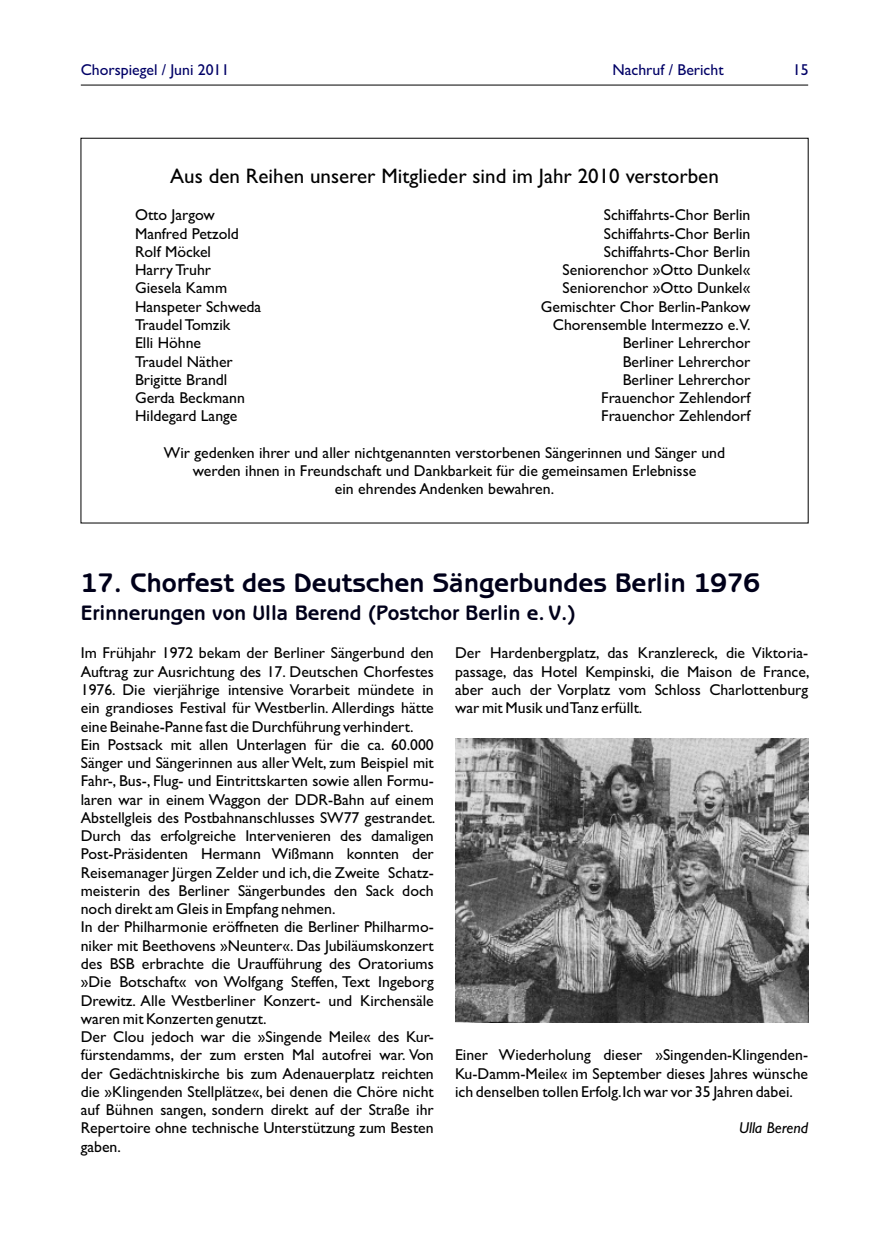
<style>
.page{position:relative;width:872px;height:1242px;background:#fff}
.page>*{position:absolute;margin:0;border:0;box-sizing:border-box;transform-origin:0 0}
.t1{font:700 27px "Benguiat Gothic";color:#00001a}
.t2{font:21px "Gill Sans";color:#000}
.t3{font:700 21px "Benguiat Gothic";color:#00001a}
.t4{font:15.75px/18.3px "Gill Sans";color:#000}
.t5{font:15.75px "Gill Sans";color:#006}
.t6{font:italic 15.75px "Gill Sans";color:#000}
</style>
<div class="page">
<hr style="left:81px;top:85px;width:727px;height:1px;background:#000">
<img style="left:455px;top:738px;width:353px;height:284px">
<p class="t5" style="left:81px;top:64px;width:150px">Chorspiegel / Juni 2011</p>
<p class="t5" style="left:612px;top:64px;width:113px">Nachruf / Bericht</p>
<p class="t5" style="left:793px;top:64px;width:17px">15</p>
<h2 class="t2" style="left:170px;top:168px;width:550px">Aus den Reihen unserer Mitglieder sind im Jahr 2010 verstorben</h2>
<p class="t4" style="left:135px;top:208px;width:81px">Otto Jargow</p>
<p class="t4" style="left:604px;top:208px;width:148px">Schiffahrts-Chor Berlin</p>
<p class="t4" style="left:135px;top:226px;width:105px">Manfred Petzold</p>
<p class="t4" style="left:604px;top:226px;width:148px">Schiffahrts-Chor Berlin</p>
<p class="t4" style="left:135px;top:244px;width:77px">Rolf Möckel</p>
<p class="t4" style="left:604px;top:244px;width:148px">Schiffahrts-Chor Berlin</p>
<p class="t4" style="left:135px;top:262px;width:78px">Harry Truhr</p>
<p class="t4" style="left:562px;top:262px;width:189px">Seniorenchor »Otto Dunkel«</p>
<p class="t4" style="left:135px;top:281px;width:94px">Giesela Kamm</p>
<p class="t4" style="left:562px;top:281px;width:189px">Seniorenchor »Otto Dunkel«</p>
<p class="t4" style="left:135px;top:299px;width:128px">Hanspeter Schweda</p>
<p class="t4" style="left:541px;top:299px;width:211px">Gemischter Chor Berlin-Pankow</p>
<p class="t4" style="left:135px;top:317px;width:97px">Traudel Tomzik</p>
<p class="t4" style="left:553px;top:317px;width:199px">Chorensemble Intermezzo e.V.</p>
<p class="t4" style="left:135px;top:335px;width:68px">Elli Höhne</p>
<p class="t4" style="left:622px;top:335px;width:129px">Berliner Lehrerchor</p>
<p class="t4" style="left:135px;top:354px;width:99px">Traudel Näther</p>
<p class="t4" style="left:622px;top:354px;width:129px">Berliner Lehrerchor</p>
<p class="t4" style="left:135px;top:372px;width:94px">Brigitte Brandl</p>
<p class="t4" style="left:622px;top:372px;width:129px">Berliner Lehrerchor</p>
<p class="t4" style="left:135px;top:390px;width:111px">Gerda Beckmann</p>
<p class="t4" style="left:601px;top:390px;width:151px">Frauenchor Zehlendorf</p>
<p class="t4" style="left:135px;top:408px;width:104px">Hildegard Lange</p>
<p class="t4" style="left:601px;top:408px;width:151px">Frauenchor Zehlendorf</p>
<p class="t4" style="left:164px;top:445px;width:563px;text-align:center">Wir gedenken ihrer und aller nichtgenannten verstorbenen Sängerinnen und Sänger und werden ihnen in Freundschaft und Dankbarkeit für die gemeinsamen Erlebnisse<br>ein ehrendes Andenken bewahren.</p>
<h1 class="t1" style="left:81px;top:567px;width:680px">17. Chorfest des Deutschen Sängerbundes Berlin 1976</h1>
<h2 class="t3" style="left:81px;top:600px;width:496px">Erinnerungen von Ulla Berend (Postchor Berlin e. V.)</h2>
<p class="t4" style="left:81px;top:645px;width:354px">Im Frühjahr 1972 bekam der Berliner Sängerbund den</p>
<p class="t4" style="left:455px;top:645px;width:354px">Der Hardenbergplatz, das Kranzlereck, die Viktoria-</p>
<p class="t4" style="left:81px;top:664px;width:354px">Auftrag zur Ausrichtung des 17. Deutschen Chorfestes</p>
<p class="t4" style="left:455px;top:664px;width:356px">passage, das Hotel Kempinski, die Maison de France,</p>
<p class="t4" style="left:81px;top:682px;width:354px">1976. Die vierjährige intensive Vorarbeit mündete in</p>
<p class="t4" style="left:455px;top:682px;width:354px">aber auch der Vorplatz vom Schloss Charlottenburg</p>
<p class="t4" style="left:81px;top:700px;width:354px">ein grandioses Festival für Westberlin. Allerdings hätte</p>
<p class="t4" style="left:455px;top:700px;width:189px">war mit Musik und Tanz erfüllt.</p>
<p class="t4" style="left:81px;top:718px;width:356px">eine Beinahe-Panne fast die Durchführung verhindert.<br>Ein Postsack mit allen Unterlagen für die ca. 60.000<br>Sänger und Sängerinnen aus aller Welt, zum Beispiel mit Fahr-, Bus-, Flug- und Eintrittskarten sowie allen Formu&shy;laren war in einem Waggon der DDR-Bahn auf einem Abstellgleis des Postbahnanschlusses SW77 gestrandet.<br>Durch das erfolgreiche Intervenieren des damaligen Post-Präsidenten Hermann Wißmann konnten der Reisemanager Jürgen Zelder und ich,die Zweite Schatz&shy;meisterin des Berliner Sängerbundes den Sack doch noch direkt am Gleis in Empfang nehmen.<br>In der Philharmonie eröffneten die Berliner Philharmo&shy;niker mit Beethovens »Neunter«. Das Jubiläumskonzert des BSB erbrachte die Uraufführung des Oratoriums »Die Botschaft« von Wolfgang Steffen, Text Ingeborg Drewitz. Alle Westberliner Konzert- und Kirchensäle waren mit Konzerten genutzt.<br>Der Clou jedoch war die »Singende Meile« des Kur&shy;fürstendamms, der zum ersten Mal autofrei war. Von</p>
<p class="t4" style="left:455px;top:1047px;width:354px">Einer Wiederholung dieser »Singenden-Klingenden-</p>
<p class="t4" style="left:81px;top:1065px;width:354px">der Gedächtniskirche bis zum Adenauerplatz reichten</p>
<p class="t4" style="left:455px;top:1065px;width:354px">Ku-Damm-Meile« im September dieses Jahres wünsche</p>
<p class="t4" style="left:81px;top:1084px;width:354px">die »Klingenden Stellplätze«, bei denen die Chöre nicht</p>
<p class="t4" style="left:455px;top:1084px;width:339px">ich denselben tollen Erfolg.Ich war vor 35 Jahren dabei.</p>
<p class="t4" style="left:81px;top:1102px;width:354px">auf Bühnen sangen, sondern direkt auf der Straße ihr<br>Repertoire ohne technische Unterstützung zum Besten</p>
<p class="t6" style="left:739px;top:1122px;width:71px">Ulla Berend</p>
<p class="t4" style="left:81px;top:1139px;width:42px">gaben.</p>
</div>
